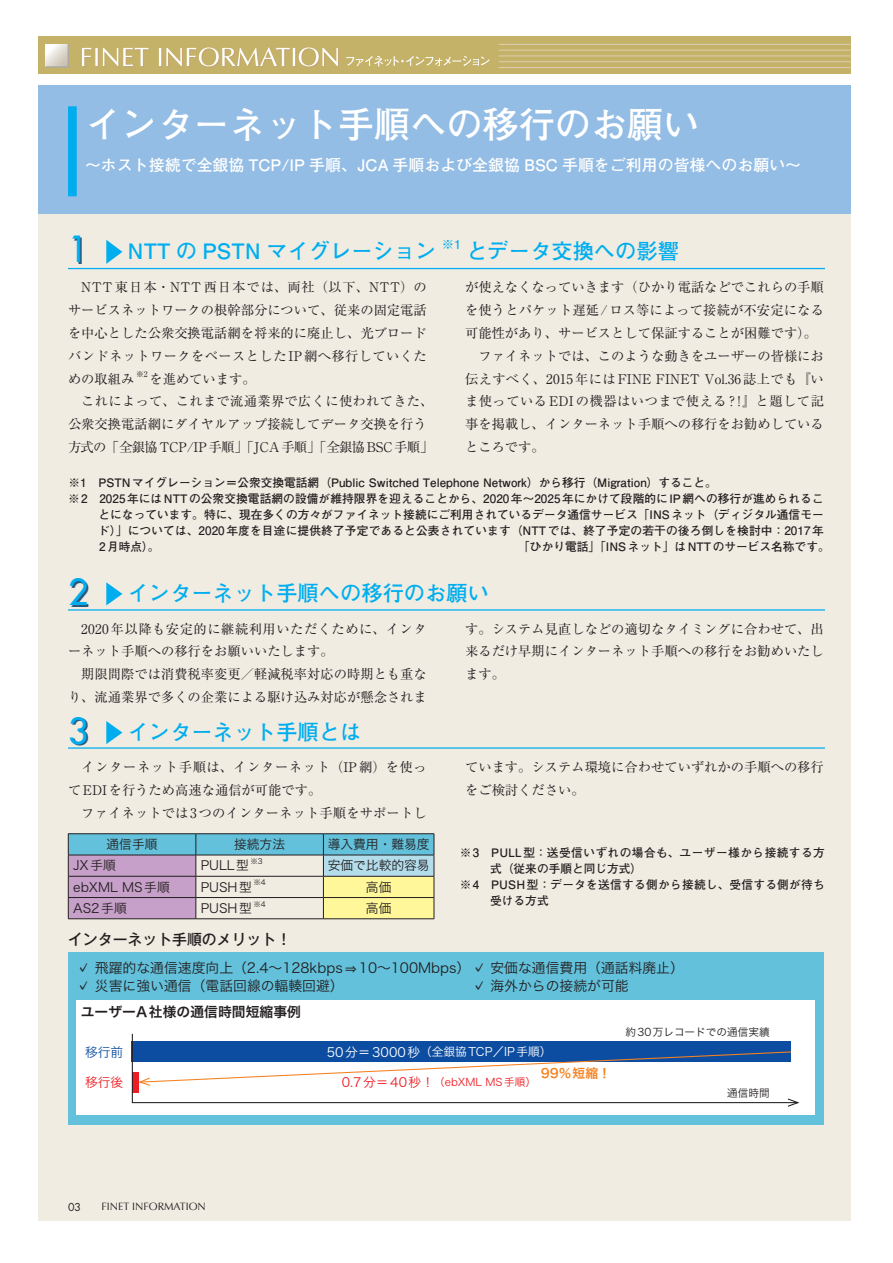
<style>
.page{position:relative;width:893px;height:1263px;background:#fff}
.page>*{position:absolute;margin:0;border:0;box-sizing:border-box;transform-origin:0 0}
.t1{font:700 36.15px "Futo Go B101 Pr 6 N";color:#fff}
.t2{font:700 21.3px "Futo Go B101 Pr 6 N";color:#00aeef}
.t3{font:700 15.9px "Futo Go B101 Pr 6 N";color:#fff}
.t4{font:500 14.85px "Gothic MB101 Pr 6 N";color:#231f20}
.t5{font:13.8px "Hiragino Sans Pr 6 N W3";color:#231f20}
.t6{font:13.8px "Hiragino Sans Pr 6 N W6";color:#231f20}
.t7{font:13.35px/22.8px "Ryumin Pr 6 N";color:#231f20}
.t8{font:12.75px "Hiragino Sans Pr 6 N W3";color:#231f20}
.t9{font:12.75px "Hiragino Sans Pr 6 N W6";color:#f58220}
.t10{font:12.75px "Hiragino Sans Pr 6 N W3";color:#0d4da1}
.t11{font:12.75px "Hiragino Sans Pr 6 N W3";color:#ee1d23}
.t12{font:700 12.45px "Futo Go B101 Pr 6 N";color:#00aeef}
.t13{font:700 11.7px "Futo Go B101 Pr 6 N";letter-spacing:.005em;color:#231f20}
.t14{font:700 11.7px "Futo Go B101 Pr 6 N";letter-spacing:.04em;color:#231f20}
.t15{font:700 11.7px "Futo Go B101 Pr 6 N";letter-spacing:.025em;color:#231f20}
.t16{font:11.7px "Hiragino Sans Pr 6 N W3";color:#fff}
.t17{font:10.65px "Hiragino Sans Pr 6 N W3";color:#ee1d23}
.t18{font:10.65px "Hiragino Sans Pr 6 N W3";color:#231f20}
.t19{font:10.65px "Optima";color:#231f20}
.t20{font:10.65px "Futura";color:#231f20}
.t21{font:7.8px "Ryumin Pr 6 N";color:#231f20}
.t22{font:7.5px "Hiragino Sans Pr 6 N W3";color:#231f20}
.s1{font-family:"Futura";font-weight:400;font-size:35.1px}
.s2{font-size:12.75px}
</style>
<div class="page">
<div style="left:38px;top:85px;width:812px;height:1135px;background:#f1ece2"></div>
<div style="left:38px;top:85px;width:812px;height:128px;background:#93bde5"></div>
<div style="left:38px;top:37px;width:812px;height:37px;background:#c4b268"></div>
<hr style="left:499px;top:44px;width:352px;height:1px;background:#dfceb2">
<hr style="left:499px;top:50px;width:352px;height:1px;background:#dfceb2">
<hr style="left:499px;top:56px;width:352px;height:1px;background:#dfceb2">
<hr style="left:499px;top:61px;width:352px;height:1px;background:#dfceb2">
<hr style="left:499px;top:67px;width:352px;height:1px;background:#dfceb2">
<svg style="left:82px;top:48px;width:67px;height:19px"></svg>
<svg style="left:159px;top:47px;width:180px;height:20px"></svg>
<svg style="left:346px;top:56px;width:144px;height:10px"></svg>
<svg style="left:46px;top:44px;width:23px;height:24px"></svg>
<div style="left:68px;top:106px;width:9px;height:90px;background:#00aeef"></div>
<hr style="left:68px;top:268px;width:757px;height:1px;background:#00aeef">
<hr style="left:68px;top:609px;width:757px;height:2px;background:#00aeef">
<hr style="left:68px;top:747px;width:757px;height:2px;background:#00aeef">
<svg style="left:106px;top:582px;width:16px;height:23px"></svg>
<svg style="left:106px;top:721px;width:16px;height:23px"></svg>
<svg style="left:106px;top:240px;width:16px;height:24px"></svg>
<hr style="left:68px;top:833px;width:128px;height:1px;background:#231f20">
<hr style="left:196px;top:833px;width:127px;height:1px;background:#231f20">
<hr style="left:323px;top:833px;width:111px;height:1px;background:#231f20">
<svg style="left:68px;top:834px;width:367px;height:85px"></svg>
<hr style="left:68px;top:918px;width:128px;height:1px;background:#231f20">
<hr style="left:196px;top:918px;width:127px;height:1px;background:#231f20">
<hr style="left:323px;top:918px;width:111px;height:1px;background:#231f20">
<div style="left:68px;top:952px;width:756px;height:172px;background:#63c1db"></div>
<div style="left:77px;top:1000px;width:738px;height:115px;background:#fff"></div>
<svg style="left:131px;top:1033px;width:660px;height:71px"></svg>
<svg style="left:786px;top:1097px;width:14px;height:10px"></svg>
<svg style="left:137px;top:1051px;width:654px;height:35px"></svg>
<h1 class="t1" style="left:85px;top:96px;width:616px">インターネット手順への移行のお願い</h1>
<p class="t3" style="left:85px;top:153px;width:718px">～ホスト接続で全銀協 TCP/IP 手順、JCA 手順および全銀協 BSC 手順をご利用の皆様へのお願い～</p>
<h2 class="t2" style="left:68px;top:234px;width:370px"><span class="s1">1</span> NTT の PSTN マイグレーション</h2>
<p class="t12" style="left:442px;top:234px;width:21px">※1</p>
<h2 class="t2" style="left:466px;top:234px;width:214px">とデータ交換への影響</h2>
<p class="t7" style="left:465px;top:275px;width:360px">が使えなくなっていきます（ひかり電話などでこれらの手順を使うとパケット遅延/ロス等によって接続が不安定になる可能性があり、サービスとして保証することが困難です）。　ファイネットでは、このような動きをユーザーの皆様にお伝えすべく、2015年にはFINE FINET Vol.36誌上でも『いま使っているEDIの機器はいつまで使える?!』と題して記事を掲載し、インターネット手順への移行をお勧めしているところです。</p>
<p class="t13" style="left:69px;top:473px;width:650px">※1　PSTNマイグレーション＝公衆交換電話網（Public Switched Telephone Network）から移行（Migration）すること。</p>
<p class="t13" style="left:68px;top:489px;width:757px">※2　2025年にはNTTの公衆交換電話網の設備が維持限界を迎えることから、2020年～2025年にかけて段階的にIP網への移行が進められるこ</p>
<p class="t13" style="left:99px;top:505px;width:727px">とになっています。特に、現在多くの方々がファイネット接続にご利用されているデータ通信サービス「INSネット（ディジタル通信モー</p>
<p class="t13" style="left:99px;top:521px;width:727px">ド）」については、2020年度を目途に提供終了予定であると公表されています（NTTでは、終了予定の若干の後ろ倒しを検討中：2017年</p>
<p class="t13" style="left:99px;top:537px;width:62px">2月時点）。</p>
<p class="t13" style="left:518px;top:537px;width:313px">「ひかり電話」「INSネット」はNTTのサービス名称です。</p>
<p class="t7" style="left:68px;top:275px;width:360px;text-align:justify">　NTT 東日本・NTT 西日本では、両社（以下、NTT）のサービスネットワークの根幹部分について、従来の固定電話を中心とした公衆交換電話網を将来的に廃止し、光ブロードバンドネットワークをベースとしたIP網へ移行していくための取組み</p>
<p class="t21" style="left:136px;top:368px;width:13px">※2</p>
<p class="t7" style="left:68px;top:366px;width:367px;text-indent:81px">を進めています。<br>　これによって、これまで流通業界で広くに使われてきた、公衆交換電話網にダイヤルアップ接続してデータ交換を行う方式の「全銀協TCP/IP手順」「JCA手順」「全銀協BSC手順」</p>
<h2 class="t2" style="left:68px;top:576px;width:422px"><span class="s1">2</span> インターネット手順への移行のお願い</h2>
<p class="t7" style="left:68px;top:616px;width:360px">　2020年以降も安定的に継続利用いただくために、インターネット手順への移行をお願いいたします。<br>　期限間際では消費税率変更／軽減税率対応の時期とも重なり、流通業界で多くの企業による駆け込み対応が懸念されま</p>
<p class="t7" style="left:465px;top:616px;width:360px;text-align:justify">す。システム見直しなどの適切なタイミングに合わせて、出来るだけ早期にインターネット手順への移行をお勧めいたします。</p>
<h2 class="t2" style="left:68px;top:715px;width:295px"><span class="s1">3</span> インターネット手順とは</h2>
<p class="t7" style="left:68px;top:755px;width:360px">　インターネット手順は、インターネット（IP網）を使ってEDIを行うため高速な通信が可能です。<br>　ファイネットでは3つのインターネット手順をサポートし</p>
<p class="t7" style="left:465px;top:755px;width:360px">ています。システム環境に合わせていずれかの手順への移行をご検討ください。</p>
<p class="t8" style="left:107px;top:833px;width:53px">通信手順</p>
<p class="t8" style="left:234px;top:833px;width:53px">接続方法</p>
<p class="t8" style="left:328px;top:833px;width:104px">導入費用・難易度</p>
<p class="t8" style="left:73px;top:854px;width:44px">JX手順</p>
<p class="t8" style="left:201px;top:854px;width:50px">PULL型</p>
<p class="t22" style="left:250px;top:855px;width:14px">※3</p>
<p class="t8" style="left:328px;top:854px;width:104px">安価で比較的容易</p>
<p class="t8" style="left:73px;top:876px;width:98px">ebXML MS手順</p>
<p class="t8" style="left:201px;top:876px;width:53px">PUSH型</p>
<p class="t22" style="left:253px;top:876px;width:14px">※4</p>
<p class="t8" style="left:366px;top:875px;width:27px">高価</p>
<p class="t8" style="left:73px;top:897px;width:55px">AS2手順</p>
<p class="t8" style="left:201px;top:897px;width:53px">PUSH型</p>
<p class="t22" style="left:253px;top:897px;width:14px">※4</p>
<p class="t8" style="left:366px;top:897px;width:27px">高価</p>
<p class="t4" style="left:68px;top:927px;width:225px">インターネット手順のメリット！</p>
<p class="t14" style="left:460px;top:843px;width:367px">※3　PULL型：送受信いずれの場合も、ユーザー様から接続する方</p>
<p class="t13" style="left:490px;top:859px;width:154px">式（従来の手順と同じ方式）</p>
<p class="t15" style="left:460px;top:875px;width:367px">※4　PUSH型：データを送信する側から接続し、受信する側が待ち</p>
<p class="t13" style="left:490px;top:891px;width:60px">受ける方式</p>
<p class="t5" style="left:77px;top:955px;width:609px">✓ 飛躍的な通信速度向上（2.4～128kbps⇒10～100Mbps）✓ 安価な通信費用（通話料廃止）</p>
<p class="t5" style="left:77px;top:973px;width:269px">✓ 災害に強い通信（電話回線の輻輳回避）</p>
<p class="t5" style="left:472px;top:973px;width:158px">✓ 海外からの接続が可能</p>
<p class="t6" style="left:81px;top:999px;width:222px">ユーザーA社様の通信時間短縮事例</p>
<p class="t10" style="left:85px;top:1041px;width:40px">移行前</p>
<p class="t11" style="left:85px;top:1071px;width:40px">移行後</p>
<p class="t18" style="left:625px;top:1023px;width:146px">約30万レコードでの通信実績</p>
<p class="t16" style="left:327px;top:1041px;width:226px"><span class="s2">50分＝3000秒</span>（全銀協TCP／IP手順）</p>
<p class="t17" style="left:342px;top:1073px;width:196px"><span class="s2">0.7分＝40秒！</span>（ebXML MS手順）</p>
<p class="t9" style="left:541px;top:1061px;width:71px">99%短縮！</p>
<p class="t18" style="left:727px;top:1084px;width:44px">通信時間</p>
<p class="t20" style="left:68px;top:1199px;width:15px">03</p>
<p class="t19" style="left:102px;top:1200px;width:106px">FINET INFORMATION</p>
</div>
